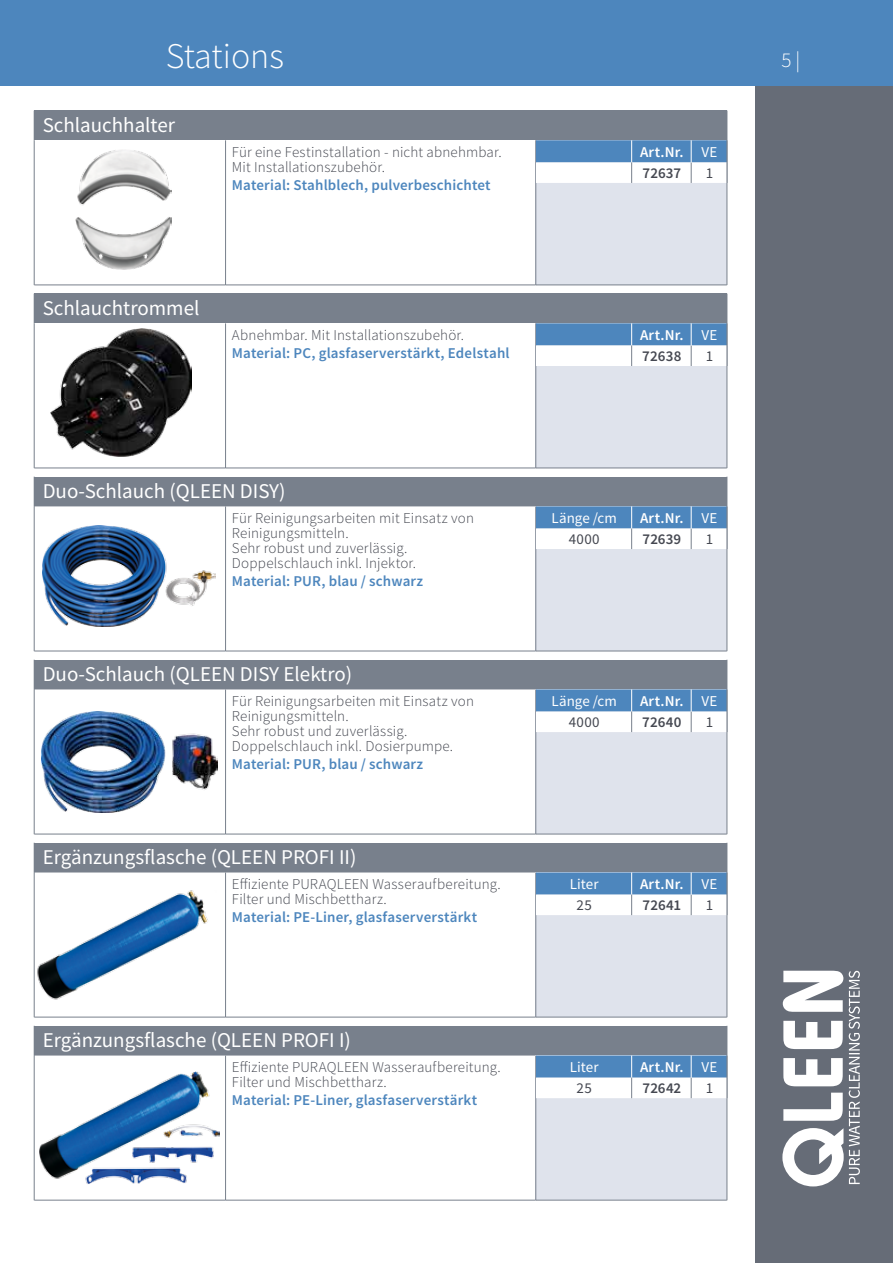
<style>
.page{position:relative;width:893px;height:1263px;background:#fff}
.page>*{position:absolute;margin:0;border:0;box-sizing:border-box;transform-origin:0 0}
.t1{font:300 36px "Source Sans Pro";color:#fff}
.t2{font:21px "Source Sans Pro";color:#fff}
.t3{font:300 21px "Source Sans Pro";color:#fff}
.t4{font:300 15px/15px "Source Sans Pro";letter-spacing:.01em;color:#454851}
.t5{font:600 15px "Source Sans Pro";letter-spacing:.01em;color:#4d86bd}
.t6{font:600 15px/21px "Source Sans Pro";letter-spacing:.015em;color:#fff}
.t7{font:15px "Source Sans Pro";color:#fff}
.t8{font:600 15px "Source Sans Pro";letter-spacing:.015em;color:#454851}
.t9{font:15px "Source Sans Pro";letter-spacing:.02em;color:#454851}
.s1{font-weight:400}
.s2{color:#454851}
</style>
<div class="page">
<div style="left:755px;top:0;width:138px;height:1263px;background:#666c77"></div>
<div style="left:0;top:0;width:893px;height:86px;background:#4d86bd"></div>
<svg style="left:782px;top:971px;width:78px;height:215px"></svg>
<div style="left:34px;top:111px;width:693px;height:29px;background:#78808c"></div>
<svg style="left:35px;top:190px;width:500px;height:95px"></svg>
<div style="left:536px;top:140px;width:191px;height:145px;background:#dfe3ec"></div>
<hr style="left:34px;top:140px;width:1px;height:145px;background:#78808c">
<hr style="left:225px;top:140px;width:1px;height:145px;background:#78808c">
<hr style="left:535px;top:140px;width:1px;height:145px;background:#78808c">
<hr style="left:727px;top:140px;width:1px;height:145px;background:#78808c">
<hr style="left:34px;top:285px;width:191px;height:1px;background:#78808c">
<hr style="left:226px;top:285px;width:310px;height:1px;background:#78808c">
<hr style="left:536px;top:285px;width:191px;height:1px;background:#78808c">
<img style="left:76px;top:150px;width:95px;height:119px">
<svg style="left:536px;top:111px;width:192px;height:72px"></svg>
<div style="left:34px;top:294px;width:693px;height:29px;background:#78808c"></div>
<svg style="left:35px;top:328px;width:500px;height:140px"></svg>
<div style="left:536px;top:323px;width:191px;height:145px;background:#dfe3ec"></div>
<hr style="left:34px;top:323px;width:1px;height:145px;background:#78808c">
<hr style="left:225px;top:323px;width:1px;height:145px;background:#78808c">
<hr style="left:535px;top:323px;width:1px;height:145px;background:#78808c">
<hr style="left:727px;top:323px;width:1px;height:145px;background:#78808c">
<hr style="left:34px;top:468px;width:191px;height:1px;background:#78808c">
<hr style="left:226px;top:468px;width:310px;height:1px;background:#78808c">
<hr style="left:536px;top:468px;width:191px;height:1px;background:#78808c">
<img style="left:51px;top:329px;width:141px;height:127px">
<svg style="left:536px;top:294px;width:192px;height:72px"></svg>
<div style="left:34px;top:477px;width:693px;height:29px;background:#78808c"></div>
<svg style="left:35px;top:506px;width:500px;height:145px"></svg>
<div style="left:536px;top:506px;width:191px;height:145px;background:#dfe3ec"></div>
<hr style="left:34px;top:506px;width:1px;height:145px;background:#78808c">
<hr style="left:225px;top:506px;width:1px;height:145px;background:#78808c">
<hr style="left:535px;top:506px;width:1px;height:145px;background:#78808c">
<hr style="left:727px;top:506px;width:1px;height:145px;background:#78808c">
<hr style="left:34px;top:651px;width:191px;height:1px;background:#78808c">
<hr style="left:226px;top:651px;width:310px;height:1px;background:#78808c">
<hr style="left:536px;top:651px;width:191px;height:1px;background:#78808c">
<img style="left:42px;top:526px;width:173px;height:101px">
<svg style="left:536px;top:477px;width:192px;height:72px"></svg>
<div style="left:34px;top:660px;width:693px;height:29px;background:#78808c"></div>
<svg style="left:35px;top:689px;width:500px;height:145px"></svg>
<div style="left:536px;top:689px;width:191px;height:145px;background:#dfe3ec"></div>
<hr style="left:34px;top:689px;width:1px;height:145px;background:#78808c">
<hr style="left:225px;top:689px;width:1px;height:145px;background:#78808c">
<hr style="left:535px;top:689px;width:1px;height:145px;background:#78808c">
<hr style="left:727px;top:689px;width:1px;height:145px;background:#78808c">
<hr style="left:34px;top:834px;width:191px;height:1px;background:#78808c">
<hr style="left:226px;top:834px;width:310px;height:1px;background:#78808c">
<hr style="left:536px;top:834px;width:191px;height:1px;background:#78808c">
<img style="left:42px;top:711px;width:176px;height:101px">
<svg style="left:536px;top:660px;width:192px;height:72px"></svg>
<div style="left:34px;top:843px;width:693px;height:29px;background:#78808c"></div>
<svg style="left:35px;top:872px;width:500px;height:145px"></svg>
<div style="left:536px;top:872px;width:191px;height:145px;background:#dfe3ec"></div>
<hr style="left:34px;top:872px;width:1px;height:145px;background:#78808c">
<hr style="left:225px;top:872px;width:1px;height:145px;background:#78808c">
<hr style="left:535px;top:872px;width:1px;height:145px;background:#78808c">
<hr style="left:727px;top:872px;width:1px;height:145px;background:#78808c">
<hr style="left:34px;top:1017px;width:191px;height:1px;background:#78808c">
<hr style="left:226px;top:1017px;width:310px;height:1px;background:#78808c">
<hr style="left:536px;top:1017px;width:191px;height:1px;background:#78808c">
<img style="left:34px;top:884px;width:183px;height:121px">
<svg style="left:536px;top:843px;width:192px;height:72px"></svg>
<div style="left:34px;top:1026px;width:693px;height:29px;background:#78808c"></div>
<svg style="left:35px;top:1055px;width:500px;height:145px"></svg>
<div style="left:536px;top:1055px;width:191px;height:145px;background:#dfe3ec"></div>
<hr style="left:34px;top:1055px;width:1px;height:145px;background:#78808c">
<hr style="left:225px;top:1055px;width:1px;height:145px;background:#78808c">
<hr style="left:535px;top:1055px;width:1px;height:145px;background:#78808c">
<hr style="left:727px;top:1055px;width:1px;height:145px;background:#78808c">
<hr style="left:34px;top:1200px;width:191px;height:1px;background:#78808c">
<hr style="left:226px;top:1200px;width:310px;height:1px;background:#78808c">
<hr style="left:536px;top:1200px;width:191px;height:1px;background:#78808c">
<img style="left:40px;top:1071px;width:180px;height:113px">
<svg style="left:536px;top:1026px;width:192px;height:72px"></svg>
<h1 class="t1" style="left:166px;top:34px;width:120px">Stations</h1>
<h2 class="t3" style="left:781px;top:47px;width:21px">5 |</h2>
<h2 class="t2" style="left:43px;top:112px;width:134px">Schlauchhalter</h2>
<p class="t4" style="left:232px;top:144px;width:271px">Für eine Festinstallation - nicht abnehmbar.<br>Mit Installationszubehör.</p>
<p class="t5" style="left:232px;top:175px;width:260px">Material: Stahlblech, pulverbeschichtet</p>
<h2 class="t2" style="left:43px;top:295px;width:158px">Schlauchtrommel</h2>
<p class="t4" style="left:232px;top:327px;width:234px">Abnehmbar. Mit Installationszubehör.</p>
<p class="t5" style="left:232px;top:343px;width:279px">Material: PC, glasfaserverstärkt, Edelstahl</p>
<p class="t6" style="left:640px;top:142px;width:79px">Art.Nr. <span class="s1">VE<br></span><span class="s2">72637</span></p>
<p class="t9" style="left:706px;top:164px;width:9px">1</p>
<p class="t6" style="left:640px;top:325px;width:79px">Art.Nr. <span class="s1">VE<br></span><span class="s2">72638</span></p>
<p class="t9" style="left:706px;top:347px;width:9px">1</p>
<h2 class="t2" style="left:43px;top:478px;width:244px">Duo-Schlauch (QLEEN DISY)</h2>
<p class="t4" style="left:232px;top:510px;width:244px">Für Reinigungsarbeiten mit Einsatz von<br>Reinigungsmitteln.<br>Sehr robust und zuverlässig.<br>Doppelschlauch inkl. Injektor.</p>
<p class="t5" style="left:232px;top:571px;width:193px">Material: PUR, blau / schwarz</p>
<h2 class="t2" style="left:43px;top:661px;width:311px">Duo-Schlauch (QLEEN DISY Elektro)</h2>
<p class="t4" style="left:232px;top:693px;width:244px">Für Reinigungsarbeiten mit Einsatz von<br>Reinigungsmitteln.<br>Sehr robust und zuverlässig.<br>Doppelschlauch inkl. Dosierpumpe.</p>
<p class="t5" style="left:232px;top:754px;width:193px">Material: PUR, blau / schwarz</p>
<h2 class="t2" style="left:43px;top:844px;width:315px">Ergänzungsflasche (QLEEN PROFI II)</h2>
<p class="t4" style="left:232px;top:876px;width:270px">Effiziente PURAQLEEN Wasseraufbereitung.<br>Filter und Mischbettharz.</p>
<p class="t5" style="left:232px;top:907px;width:247px">Material: PE-Liner, glasfaserverstärkt</p>
<h2 class="t2" style="left:43px;top:1027px;width:310px">Ergänzungsflasche (QLEEN PROFI I)</h2>
<p class="t4" style="left:232px;top:1059px;width:270px">Effiziente PURAQLEEN Wasseraufbereitung.<br>Filter und Mischbettharz.</p>
<p class="t5" style="left:232px;top:1090px;width:247px">Material: PE-Liner, glasfaserverstärkt</p>
<p class="t7" style="left:552px;top:509px;width:67px">Länge /cm</p>
<p class="t6" style="left:640px;top:508px;width:79px">Art.Nr. <span class="s1">VE</span></p>
<p class="t9" style="left:569px;top:530px;width:32px">4000</p>
<p class="t8" style="left:642px;top:529px;width:40px">72639</p>
<p class="t9" style="left:706px;top:530px;width:9px">1</p>
<p class="t7" style="left:552px;top:692px;width:67px">Länge /cm</p>
<p class="t6" style="left:640px;top:691px;width:79px">Art.Nr. <span class="s1">VE</span></p>
<p class="t9" style="left:569px;top:713px;width:32px">4000</p>
<p class="t8" style="left:642px;top:712px;width:41px">72640</p>
<p class="t9" style="left:706px;top:713px;width:9px">1</p>
<p class="t7" style="left:570px;top:875px;width:30px">Liter</p>
<p class="t6" style="left:640px;top:874px;width:79px">Art.Nr. <span class="s1">VE</span></p>
<p class="t9" style="left:577px;top:896px;width:17px">25</p>
<p class="t8" style="left:642px;top:895px;width:40px">72641</p>
<p class="t9" style="left:706px;top:896px;width:9px">1</p>
<p class="t7" style="left:570px;top:1058px;width:30px">Liter</p>
<p class="t6" style="left:640px;top:1057px;width:79px">Art.Nr. <span class="s1">VE</span></p>
<p class="t9" style="left:577px;top:1079px;width:17px">25</p>
<p class="t8" style="left:642px;top:1078px;width:40px">72642</p>
<p class="t9" style="left:706px;top:1079px;width:9px">1</p>
</div>
